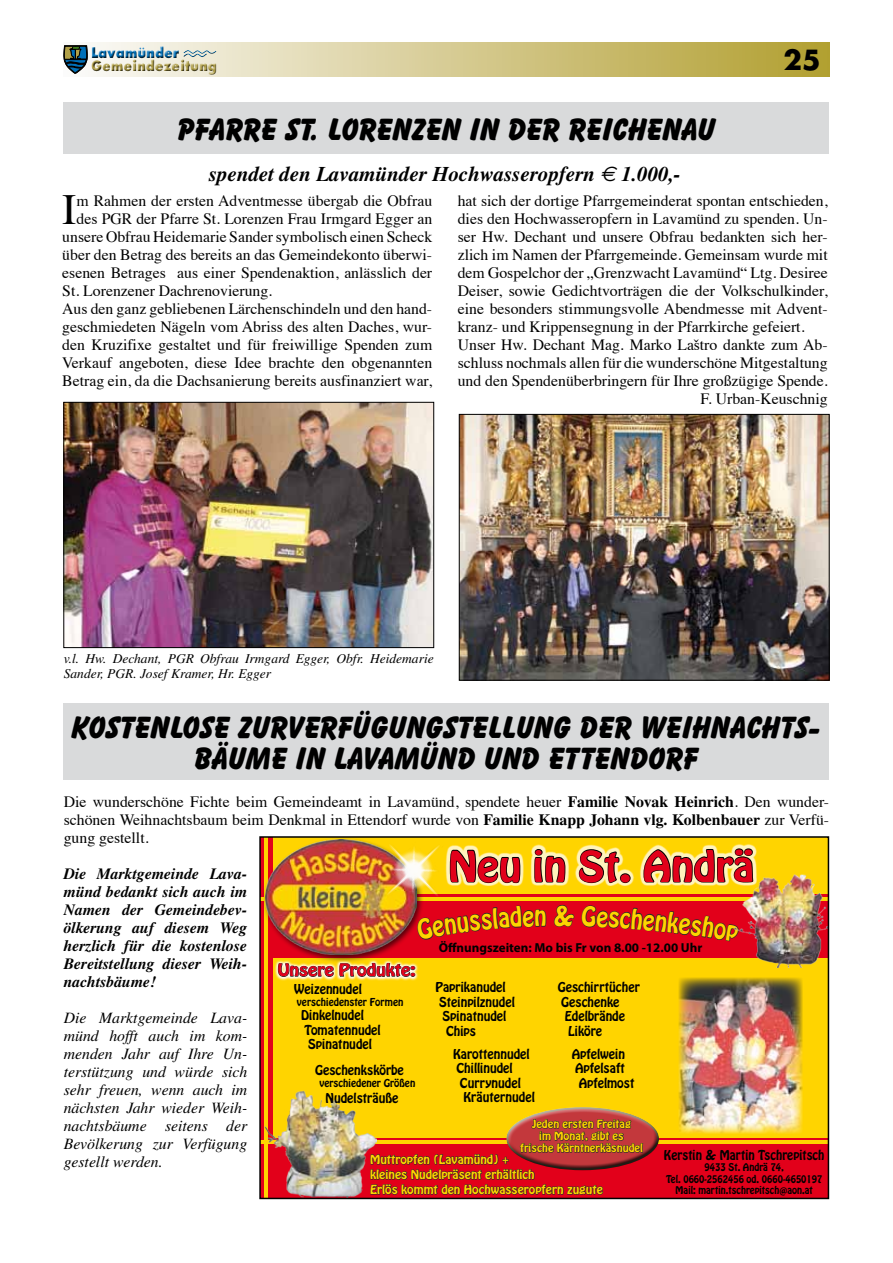
<style>
.page{position:relative;width:893px;height:1263px;background:#fff}
.page>*{position:absolute;margin:0;border:0;box-sizing:border-box;transform-origin:0 0}
.t1{font:42.9px "Times";color:#000}
.t2{font:37.5px "Hobo Std";color:#e2001a;scale:1.08 1}
.t3{font:800 31.5px/31.5px "Balloon BT";color:#000;text-align:center}
.t4{font:700 27px "Futura";color:#000}
.t5{font:24px "Hobo Std";color:#ffd400;scale:.93 1}
.t6{font:italic 700 21px "Times";color:#000}
.t7{font:15.75px/18px "Times";color:#000}
.t8{font:italic 15.75px/18px "Times";color:#000;text-align:justify}
.t9{font:italic 700 15.75px/18px "Times";color:#000;text-align:justify}
.t10{font:15px "Hobo Std";color:#e2001a;scale:1.16 1}
.t11{font:800 14.4px "Futura";color:#b1a048;scale:.87 1}
.t12{font:800 14.4px "Futura";color:#0070b8;scale:.87 1}
.t13{font:italic 13.5px/15px "Times";color:#000}
.t14{font:700 13.05px "Myriad Pro";color:#000}
.t15{font:12px/14.4px "Hobo Std";color:#000}
.t16{font:12px "Hobo Std";color:#000;scale:.96 1}
.t17{font:11.1px/15px "Hobo Std";color:#ffd400;scale:1.07 1}
.t18{font:10.05px/12px "Hobo Std";color:#ffd400;text-align:center;scale:1.07 1}
.t19{font:9.6px "Hobo Std";color:#000}
.t20{font:9.45px/11.4px "Hobo Std";color:#000;text-align:center;scale:.96 1}
.s1{font-family:"Euro Sans";font-weight:400}
.s2{font-weight:700}
</style>
<div class="page">
<svg style="left:64px;top:43px;width:765px;height:34px;background:#cfc482"></svg>
<svg style="left:64px;top:46px;width:23px;height:27px"></svg>
<div style="left:90px;top:44px;width:91px;height:15px;background:#f5f3e8"></div>
<div style="left:90px;top:45px;width:91px;height:15px;background:#000;opacity:.75"></div>
<div style="left:89px;top:57px;width:129px;height:18px;background:#fff;opacity:.75"></div>
<div style="left:90px;top:58px;width:129px;height:19px;background:#000;opacity:.75"></div>
<div style="left:183px;top:49px;width:34px;height:8px;background:#efebd7"></div>
<div style="left:183px;top:50px;width:34px;height:10px;background:#000;opacity:.75"></div>
<div style="left:64px;top:102px;width:765px;height:51px;background:#d9dadb"></div>
<div style="left:64px;top:703px;width:765px;height:77px;background:#d9dadb"></div>
<img style="left:66px;top:404px;width:366px;height:242px">
<div style="left:64px;top:402px;width:370px;height:246px;border:1px solid #000"></div>
<img style="left:461px;top:416px;width:366px;height:262px">
<div style="left:459px;top:414px;width:370px;height:266px;border:1px solid #000"></div>
<div style="left:260px;top:837px;width:568px;height:361px;background:#ffd400"></div>
<img style="left:678px;top:978px;width:124px;height:155px">
<div style="left:260px;top:1137px;width:568px;height:61px;background:#e2001a"></div>
<div style="left:260px;top:837px;width:13px;height:361px;background:#e2001a"></div>
<hr style="left:260px;top:1140px;width:568px;height:4px;background:#ffd400">
<hr style="left:264px;top:837px;width:4px;height:361px;background:#ffd400">
<div style="left:263px;top:837px;width:162px;height:126px;background:#000;opacity:.65"></div>
<img style="left:265px;top:840px;width:115px;height:115px">
<img style="left:754px;top:875px;width:72px;height:93px">
<img style="left:380px;top:839px;width:45px;height:4px">
<div style="left:505px;top:1105px;width:156px;height:40px;background:#fff;opacity:.56"></div>
<div style="left:505px;top:1127px;width:156px;height:45px;background:#000;opacity:.75"></div>
<img style="left:265px;top:1090px;width:105px;height:106px">
<svg style="left:370px;top:1118px;width:274px;height:77px"></svg>
<div style="left:259px;top:836px;width:570px;height:363px;border:2px solid #000"></div>
<img style="left:277px;top:843px;width:477px;height:144px">
<p class="t12" style="left:91px;top:43px;width:103px">Lavamünder</p>
<p class="t11" style="left:91px;top:57px;width:146px">Gemeindezeitung</p>
<h3 class="t3" style="left:177px;top:113px;width:540px">PFARRE ST. LORENZEN IN DER REICHENAU</h3>
<h3 class="t6" style="left:209px;top:161px;width:473px">spendet den Lavamünder Hochwasseropfern <span class="s1">E</span> 1.000,-</h3>
<h3 class="t4" style="left:784px;top:42px;width:39px">25</h3>
<h1 class="t1" style="left:62px;top:169px;width:16px">I</h1>
<p class="t7" style="left:77px;top:190px;width:357px">m Rahmen der ersten Adventmesse übergab die Obfrau</p>
<p class="t7" style="left:77px;top:208px;width:357px">des PGR der Pfarre St. Lorenzen Frau Irmgard Egger an</p>
<p class="t7" style="left:62px;top:226px;width:371px">unsere Obfrau Heidemarie Sander symbolisch einen Scheck</p>
<p class="t7" style="left:62px;top:244px;width:371px">über den Betrag des bereits an das Gemeindekonto überwi-</p>
<p class="t7" style="left:62px;top:262px;width:371px">esenen Betrages aus einer Spendenaktion, anlässlich der</p>
<p class="t7" style="left:62px;top:280px;width:211px">St. Lorenzener Dachrenovierung.</p>
<p class="t7" style="left:62px;top:298px;width:371px">Aus den ganz gebliebenen Lärchenschindeln und den hand-</p>
<p class="t7" style="left:62px;top:316px;width:371px">geschmiedeten Nägeln vom Abriss des alten Daches, wur-</p>
<p class="t7" style="left:62px;top:334px;width:371px">den Kruzifixe gestaltet und für freiwillige Spenden zum</p>
<p class="t7" style="left:62px;top:352px;width:371px">Verkauf angeboten, diese Idee brachte den obgenannten</p>
<p class="t7" style="left:62px;top:370px;width:371px">Betrag ein, da die Dachsanierung bereits ausfinanziert war,</p>
<p class="t7" style="left:458px;top:190px;width:371px">hat sich der dortige Pfarrgemeinderat spontan entschieden, dies den Hochwasseropfern in Lavamünd zu spenden. Un&shy;ser Hw. Dechant und unsere Obfrau bedankten sich her&shy;zlich im Namen der Pfarrgemeinde. Gemeinsam wurde mit dem Gospelchor der „Grenzwacht Lavamünd“ Ltg. Desiree Deiser, sowie Gedichtvorträgen die der Volkschulkinder, eine besonders stimmungsvolle Abendmesse mit Advent&shy;kranz- und Krippensegnung in der Pfarrkirche gefeiert.<br>Unser Hw. Dechant Mag. Marko Lastro dankte zum Ab-</p>
<p class="t7" style="left:458px;top:334px;width:371px;text-indent:236px">ˇ<br>schluss nochmals allen für die wunderschöne Mitgestaltung und den Spendenüberbringern für Ihre großzügige Spende.</p>
<p class="t7" style="left:700px;top:389px;width:129px">F. Urban-Keuschnig</p>
<p class="t13" style="left:64px;top:651px;width:371px">v.l. Hw. Dechant, PGR Obfrau Irmgard Egger, Obfr. Heidemarie<br>Sander, PGR. Josef Kramer, Hr. Egger</p>
<h3 class="t3" style="left:71px;top:711px;width:752px">KOSTENLOSE ZURVERFÜGUNGSTELLUNG DER WEIHNACHTS-<br>BÄUME IN LAVAMÜND UND ETTENDORF</h3>
<p class="t7" style="left:64px;top:792px;width:767px;text-align:justify">Die wunderschöne Fichte beim Gemeindeamt in Lavamünd, spendete heuer <span class="s2">Familie Novak Heinrich</span>. Den wunder&shy;schönen Weihnachtsbaum beim Denkmal in Ettendorf wurde von <span class="s2">Familie Knapp Johann vlg. Kolbenbauer</span> zur Verfü&shy;gung gestellt.</p>
<p class="t9" style="left:64px;top:865px;width:185px">Die Marktgemeinde Lava&shy;münd bedankt sich auch im Namen der Gemeindebev&shy;ölkerung auf diesem Weg herzlich für die kostenlose Bereitstellung dieser Weih&shy;nachtsbäume!</p>
<p class="t8" style="left:64px;top:1009px;width:185px">Die Marktgemeinde Lava&shy;münd hofft auch im kom&shy;menden Jahr auf Ihre Un&shy;terstützung und würde sich sehr freuen, wenn auch im nächsten Jahr wieder Weih&shy;nachtsbäume seitens der Bevölkerung zur Verfügung gestellt werden.</p>
<h2 class="t2" style="left:449px;top:840px;width:285px">Neu in St. Andrä</h2>
<h3 class="t5" style="left:553px;top:899px;width:25px">&amp;</h3>
<p class="t14" style="left:439px;top:939px;width:265px">Öffnungszeiten: Mo bis Fr von 8.00 -12.00 Uhr</p>
<p class="t10" style="left:278px;top:960px;width:120px">Unsere Produkte:</p>
<p class="t15" style="left:558px;top:980px;width:84px">Geschirrtücher</p>
<p class="t15" style="left:561px;top:995px;width:60px">Geschenke</p>
<p class="t15" style="left:565px;top:1009px;width:62px">Edelbrände</p>
<p class="t15" style="left:568px;top:1023px;width:35px">Liköre</p>
<p class="t15" style="left:572px;top:1047px;width:64px">Apfelwein<br>Apfelsaft<br>Apfelmost</p>
<p class="t15" style="left:436px;top:980px;width:72px">Paprikanudel</p>
<p class="t15" style="left:439px;top:995px;width:77px">Steinpilznudel</p>
<p class="t15" style="left:442px;top:1009px;width:65px">Spinatnudel</p>
<p class="t15" style="left:446px;top:1023px;width:32px">Chips</p>
<p class="t15" style="left:453px;top:1047px;width:78px">Karottennudel</p>
<p class="t15" style="left:456px;top:1061px;width:58px">Chillinudel</p>
<p class="t15" style="left:460px;top:1076px;width:62px">Currynudel</p>
<p class="t15" style="left:463px;top:1090px;width:73px">Kräuternudel</p>
<p class="t15" style="left:294px;top:982px;width:69px">Weizennudel</p>
<p class="t19" style="left:297px;top:995px;width:108px">verschiedenster Formen</p>
<p class="t15" style="left:301px;top:1008px;width:81px">Dinkelnudel<br>Tomatennudel<br>Spinatnudel</p>
<p class="t15" style="left:315px;top:1063px;width:90px">Geschenkskörbe</p>
<p class="t19" style="left:319px;top:1077px;width:97px">verschiedener Größen</p>
<p class="t15" style="left:326px;top:1091px;width:74px">Nudelsträuße</p>
<p class="t18" style="left:520px;top:1118px;width:116px">Jeden ersten Freitag<br>im Monat, gibt es<br>frische Kärntnerkäsnudel</p>
<p class="t16" style="left:664px;top:1147px;width:169px">Kerstin &amp; Martin Tschrepitsch</p>
<p class="t20" style="left:666px;top:1162px;width:164px">9433 St. Andrä 74,<br>Tel. 0660-2562456 od. 0660-4650197<br>Mail: martin.tschrepitsch@aon.at</p>
<p class="t17" style="left:370px;top:1152px;width:219px">Muttropfen (Lavamünd) +<br>kleines Nudelpräsent erhältlich<br>Erlös kommt den Hochwasseropfern zugute</p>
</div>
